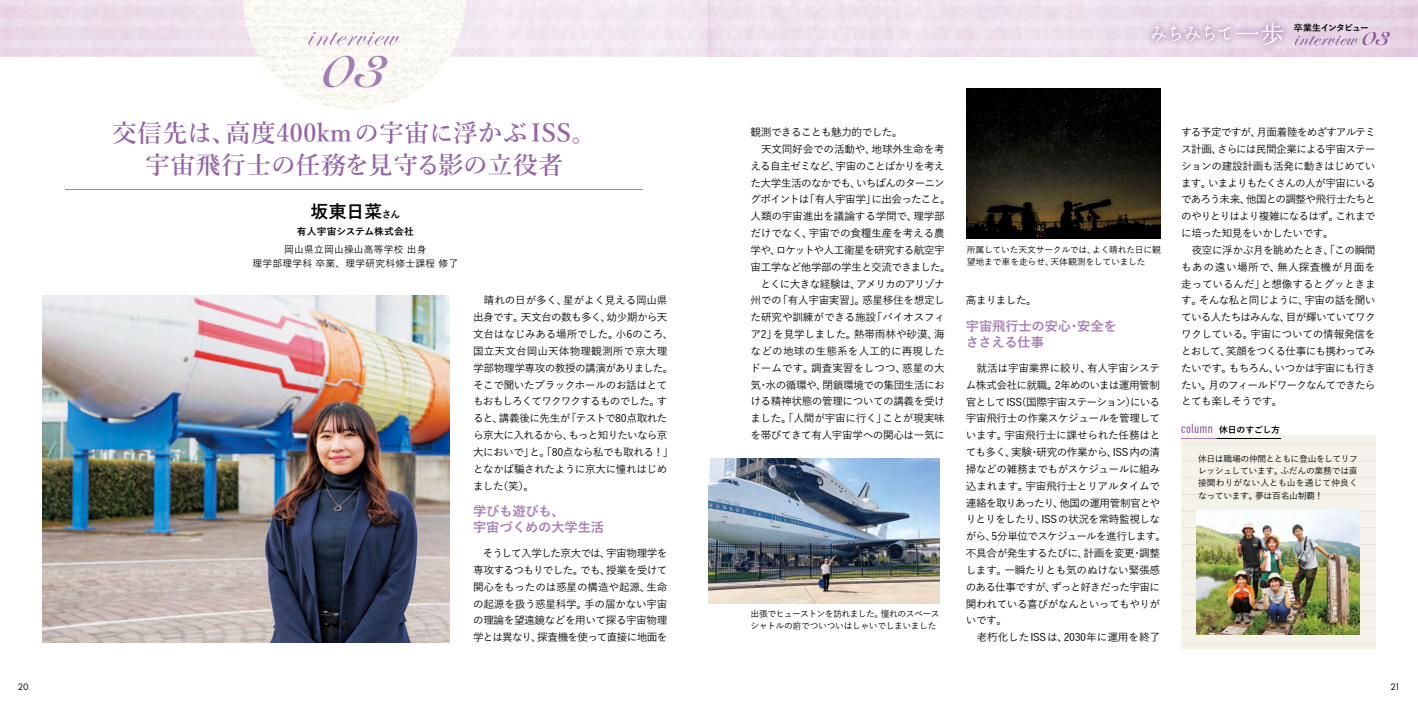
<style>
.page{position:relative;width:1418px;height:709px;background:#fff}
.page>*{position:absolute;margin:0;border:0;box-sizing:border-box;transform-origin:0 0}
.t1{font:57.62px "Snell Roundhand LT Std Bd Scr";color:#a67eb7}
.t2{font:600 24.75px/31.9px "Yu Min";letter-spacing:.02em;color:#9565a8;text-align:center}
.t3{font:24.75px "Edwardian Script ITC";letter-spacing:.025em;color:#9565a8}
.t4{font:700 17.75px "Yu Go";color:#000}
.t5{font:700 13.25px/16px "Yu Go";letter-spacing:-.015em;color:#a67eb7}
.t6{font:500 10.62px/16.9px "Yu Go";letter-spacing:-.04em;color:#000}
.t7{font:500 9.75px/14.1px "Yu Go";letter-spacing:.025em;color:#000;text-align:center}
.t8{font:700 9.75px "Yu Go";letter-spacing:.025em;color:#000}
.t9{font:9.75px "Futura PT";color:#000}
.t10{font:500 8.88px/12.4px "Yu Go";letter-spacing:-.04em;color:#000}
.t11{font:700 8.88px "Yu Go";letter-spacing:-.09em;color:#000}
.t12{font:700 8.88px "Yu Go";letter-spacing:-.03em;color:#000}
.s1{font-size:9.75px}
.s2{font-family:"Snell Roundhand LT Std Bd Scr"}
</style>
<div class="page">
<div style="left:0;top:0;width:709px;height:5px;background:#f2e8f0"></div>
<div style="left:0;top:19px;width:709px;height:8px;background:#f1e7ef"></div>
<div style="left:0;top:41px;width:709px;height:7px;background:#f2e7f0"></div>
<div style="left:709px;top:0;width:708px;height:5px;background:#efe3ee"></div>
<svg style="left:709px;top:19px;width:708px;height:8px;background:#eee3ed"></svg>
<svg style="left:709px;top:41px;width:708px;height:7px;background:#efe3ed"></svg>
<img style="left:243px;top:0;width:223px;height:110px">
<svg style="left:308px;top:32px;width:93px;height:14px"></svg>
<div style="left:1144px;top:15px;width:146px;height:38px;background:#ead9e8"></div>
<svg style="left:1151px;top:22px;width:131px;height:23px"></svg>
<img style="left:43px;top:295px;width:406px;height:347px">
<hr style="left:65px;top:189px;width:578px;height:1px;background:#a67eb7">
<img style="left:709px;top:458px;width:230px;height:145px">
<img style="left:966px;top:89px;width:194px;height:150px">
<div style="left:1181px;top:435px;width:194px;height:210px;background:#f5f2e9"></div>
<svg style="left:1181px;top:423px;width:31px;height:10px"></svg>
<hr style="left:1213px;top:438px;width:67px;height:1px;background:#000">
<hr style="left:1181px;top:438px;width:35px;height:1px;background:#a67eb7">
<img style="left:1196px;top:511px;width:163px;height:123px">
<h1 class="t1" style="left:323px;top:33px;width:65px">03</h1>
<h2 class="t2" style="left:112px;top:118px;width:486px">交信先は、高度400kmの宇宙に浮かぶISS。宇宙飛行士の任務を見守る影の立役者</h2>
<h3 class="t4" style="left:310px;top:201px;width:91px">坂東日菜<span class="s1">さん</span></h3>
<p class="t8" style="left:297px;top:226px;width:119px">有人宇宙システム株式会社</p>
<p class="t7" style="left:252px;top:241px;width:207px">岡山県立岡山操山高等学校 出身<br>理学部理学科 卒業、理学研究科修士課程 修了</p>
<p class="t6" style="left:473px;top:291px;width:202px">　晴れの日が多く、星がよく見える岡山県出身です。天文台の数も多く、幼少期から天文台はなじみある場所でした。小6のころ、国立天文台岡山天体物理観測所で京大理学部物理学専攻の教授の講演がありました。そこで聞いたブラックホールのお話はとてもおもしろくてワクワクするものでした。すると、講義後に先生が「テストで80点取れたら京大に入れるから、もっと知りたいなら京大においで」と。「80点なら私でも取れる！」となかば騙されたように京大に憧れはじめました（笑）。</p>
<p class="t5" style="left:473px;top:504px;width:132px">学びも遊びも、<br>宇宙づくめの大学生活</p>
<p class="t6" style="left:473px;top:543px;width:196px;text-align:justify">　そうして入学した京大では、宇宙物理学を専攻するつもりでした。でも、授業を受けて関心をもったのは惑星の構造や起源、生命の起源を扱う惑星科学。手の届かない宇宙の理論を望遠鏡などを用いて探る宇宙物理学とは異なり、探査機を使って直接に地面を</p>
<p class="t11" style="left:1293px;top:23px;width:77px">卒業生インタビュー</p>
<h2 class="t3" style="left:1293px;top:24px;width:98px">interview <span class="s2">03</span></h2>
<p class="t6" style="left:750px;top:122px;width:202px">観測できることも魅力的でした。<br>　天文同好会での活動や、地球外生命を考える自主ゼミなど、宇宙のことばかりを考えた大学生活のなかでも、いちばんのターニングポイントは「有人宇宙学」に出会ったこと。人類の宇宙進出を議論する学問で、理学部だけでなく、宇宙での食糧生産を考える農学や、ロケットや人工衛星を研究する航空宇宙工学など他学部の学生と交流できました。　とくに大きな経験は、アメリカのアリゾナ州での「有人宇宙実習」。惑星移住を想定した研究や訓練ができる施設「バイオスフィア2」を見学しました。熱帯雨林や砂漠、海などの地球の生態系を人工的に再現したドームです。調査実習をしつつ、惑星の大気・水の循環や、閉鎖環境での集団生活における精神状態の管理についての講義を受けました。「人間が宇宙に行く」ことが現実味を帯びてきて有人宇宙学への関心は一気に</p>
<p class="t10" style="left:750px;top:606px;width:190px">出張でヒューストンを訪れました。憧れのスペースシャトルの前でついついはしゃいでしまいました</p>
<p class="t10" style="left:966px;top:242px;width:196px">所属していた天文サークルでは、よく晴れた日に観望地まで車を走らせ、天体観測をしていました</p>
<p class="t6" style="left:965px;top:291px;width:72px">高まりました。</p>
<p class="t5" style="left:965px;top:318px;width:153px">宇宙飛行士の安心・安全をささえる仕事</p>
<p class="t6" style="left:965px;top:358px;width:202px">　就活は宇宙業界に絞り、有人宇宙システム株式会社に就職。2年めのいまは運用管制官としてISS（国際宇宙ステーション）にいる宇宙飛行士の作業スケジュールを管理しています。宇宙飛行士に課せられた任務はとても多く、実験・研究の作業から、ISS内の清掃などの雑務までもがスケジュールに組み込まれます。宇宙飛行士とリアルタイムで連絡を取りあったり、他国の運用管制官とやりとりをしたり、ISSの状況を常時監視しながら、5分単位でスケジュールを進行します。不具合が発生するたびに、計画を変更・調整します。一瞬たりとも気のぬけない緊張感のある仕事ですが、ずっと好きだった宇宙に関われている喜びがなんといってもやりがいです。<br>　老朽化したISSは、2030年に運用を終了</p>
<p class="t6" style="left:1181px;top:122px;width:196px">する予定ですが、月面着陸をめざすアルテミス計画、さらには民間企業による宇宙ステーションの建設計画も活発に動きはじめています。いまよりもたくさんの人が宇宙にいるであろう未来、他国との調整や飛行士たちとのやりとりはより複雑になるはず。これまでに培った知見をいかしたいです。<br>　夜空に浮かぶ月を眺めたとき、「この瞬間もあの遠い場所で、無人探査機が月面を走っているんだ」と想像するとグッときます。そんな私と同じように、宇宙の話を聞いている人たちはみんな、目が輝いていてワクワクしている。宇宙についての情報発信をとおして、笑顔をつくる仕事にも携わってみたいです。もちろん、いつかは宇宙にも行きたい。月のフィールドワークなんてできたらとても楽しそうです。</p>
<p class="t12" style="left:1219px;top:424px;width:62px">休日のすごし方</p>
<p class="t10" style="left:1197px;top:451px;width:161px;text-align:justify">休日は職場の仲間とともに登山をしてリフレッシュしています。ふだんの業務では直接関わりがない人とも山を通じて仲良くなっています。夢は百名山制覇！</p>
<p class="t9" style="left:18px;top:680px;width:12px">20</p>
<p class="t9" style="left:1390px;top:680px;width:11px">21</p>
</div>
